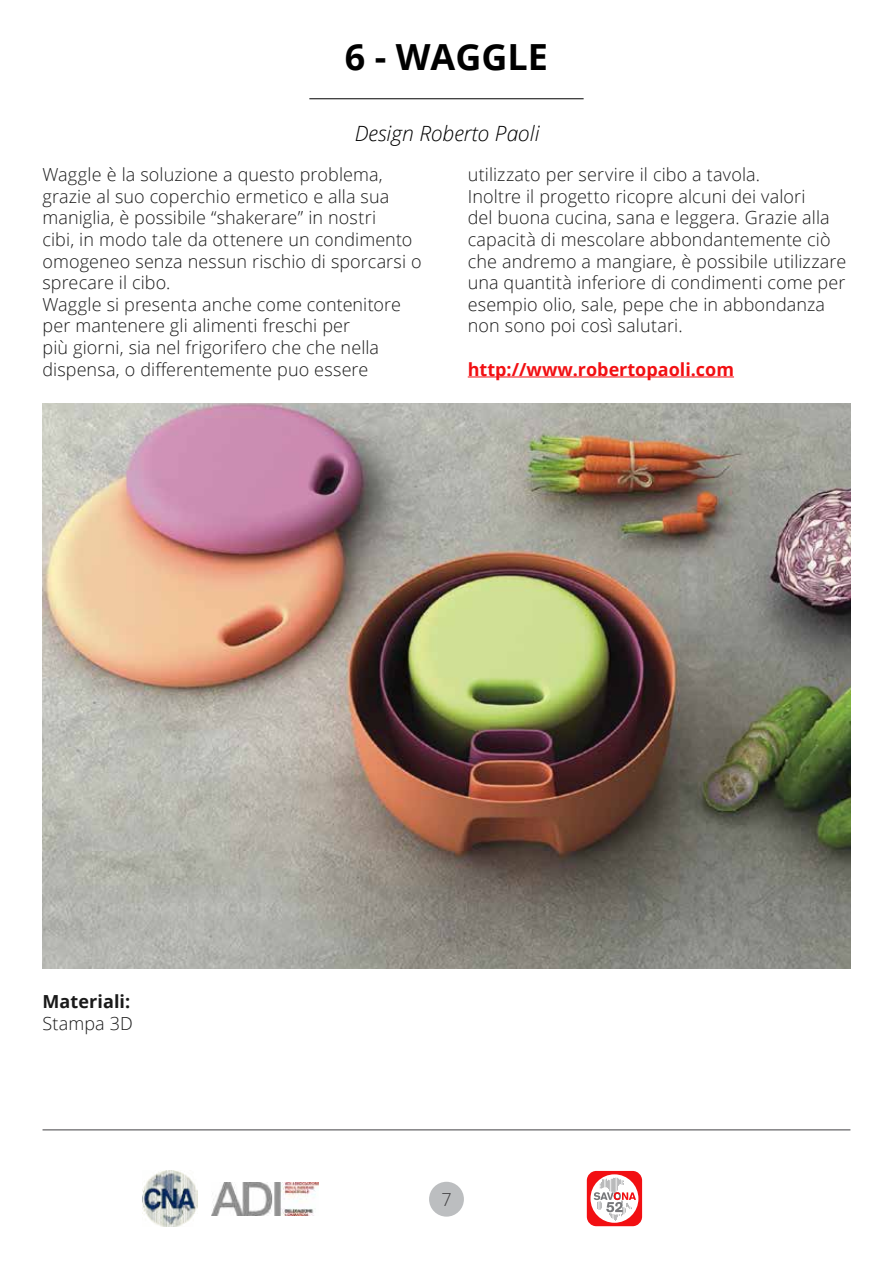
<style>
.page{position:relative;width:893px;height:1263px;background:#fff}
.page>*{position:absolute;margin:0;border:0;box-sizing:border-box;transform-origin:0 0}
.t1{font:700 36px "Open Sans";color:#000}
.t2{font:italic 300 21px "Open Sans";color:#000}
.t3{font:300 18px/21.6px "Open Sans";letter-spacing:.005em;color:#1a1a1a}
.t4{font:700 18px "Open Sans";color:#f20f12}
.t5{font:700 18px "Open Sans";letter-spacing:.005em;color:#1a1a1a}
.t6{font:300 18px "Open Sans";color:#414042}
</style>
<div class="page">
<div style="left:429px;top:1182px;width:35px;height:34px;background:#bcbec0;border-radius:50%"></div>
<hr style="left:43px;top:1129px;width:807px;height:1px;background:#414042">
<div style="left:587px;top:1171px;width:55px;height:55px;background:#f20f12;border-radius:10px"></div>
<svg style="left:590px;top:1174px;width:48px;height:49px"></svg>
<svg style="left:594px;top:1177px;width:42px;height:44px"></svg>
<img style="left:142px;top:1171px;width:56px;height:55px">
<img style="left:211px;top:1182px;width:107px;height:34px">
<hr style="left:468px;top:376px;width:266px;height:1px;background:#f20f12">
<hr style="left:309px;top:98px;width:275px;height:1px;background:#000">
<img style="left:43px;top:403px;width:807px;height:566px">
<h1 class="t1" style="left:345px;top:32px;width:205px">6 - WAGGLE</h1>
<p class="t2" style="left:355px;top:119px;width:186px">Design Roberto Paoli</p>
<p class="t3" style="left:43px;top:163px;width:381px">Waggle è la soluzione a questo problema, grazie al suo coperchio ermetico e alla sua maniglia, è possibile “shakerare” in nostri<br>cibi, in modo tale da ottenere un condimento omogeneo senza nessun rischio di sporcarsi o sprecare il cibo.<br>Waggle si presenta anche come contenitore per mantenere gli alimenti freschi per<br>più giorni, sia nel frigorifero che che nella dispensa, o differentemente puo essere</p>
<p class="t3" style="left:468px;top:163px;width:380px">utilizzato per servire il cibo a tavola.<br>Inoltre il progetto ricopre alcuni dei valori<br>del buona cucina, sana e leggera. Grazie alla capacità di mescolare abbondantemente ciò che andremo a mangiare, è possibile utilizzare una quantità inferiore di condimenti come per esempio olio, sale, pepe che in abbondanza non sono poi così salutari.</p>
<p class="t4" style="left:468px;top:356px;width:268px">http://www.robertopaoli.com</p>
<p class="t5" style="left:43px;top:989px;width:89px">Materiali:</p>
<p class="t3" style="left:43px;top:1012px;width:92px">Stampa 3D</p>
<p class="t6" style="left:441px;top:1187px;width:12px">7</p>
</div>
